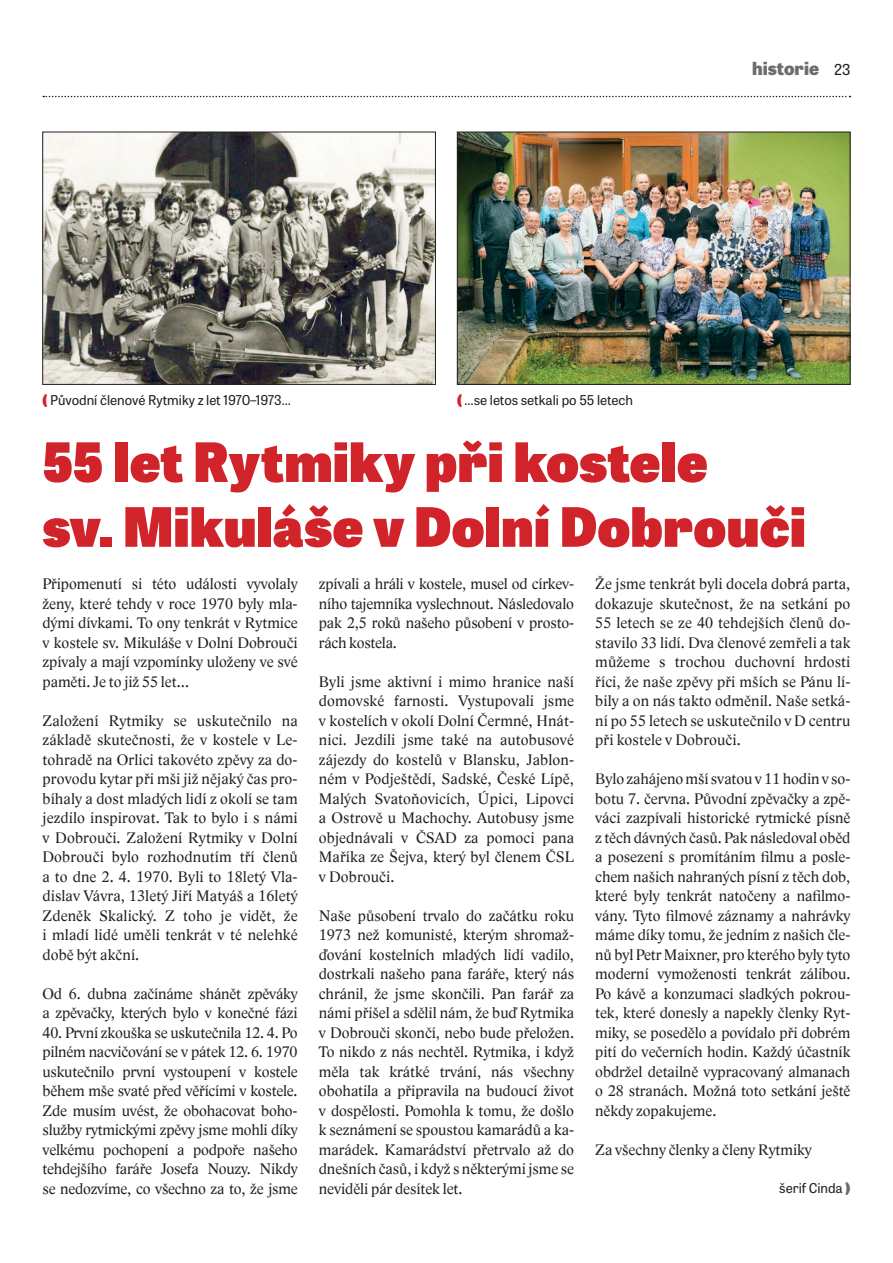
<style>
.page{position:relative;width:893px;height:1263px;background:#fff}
.page>*{position:absolute;margin:0;border:0;box-sizing:border-box;transform-origin:0 0}
.t1{font:800 54px/64.8px "Tablet Gothic";letter-spacing:.01em;color:#d1232a}
.t2{font:800 18px "Tablet Gothic";color:#6c6d70}
.t3{font:15.75px/19.5px "Lido STFCE";color:#231f20;text-align:justify}
.t4{font:13.5px "Tablet Gothic";color:#231f20}
.s1{font-weight:400;font-size:15px;color:#231f20}
.s2{font-weight:800;color:#d1232a}
.s3{font-weight:800;color:#6c6d70}
</style>
<div class="page">
<svg style="left:43px;top:96px;width:807px;height:1px"></svg>
<img style="left:459px;top:134px;width:389px;height:249px">
<div style="left:457px;top:132px;width:393px;height:253px;border:1px solid #231f20"></div>
<img style="left:45px;top:134px;width:389px;height:249px">
<div style="left:43px;top:132px;width:393px;height:253px;border:1px solid #231f20"></div>
<p class="t2" style="left:752px;top:55px;width:100px">historie <span class="s1">23</span></p>
<p class="t4" style="left:43px;top:391px;width:250px"><span class="s2">(</span> Původní členové Rytmiky z let 1970–1973…</p>
<p class="t4" style="left:457px;top:391px;width:177px"><span class="s2">(</span> …se letos setkali po 55 letech</p>
<h1 class="t1" style="left:43px;top:427px;width:765px">55 let Rytmiky při kostele<br>sv. Mikuláše v Dolní Dobrouči</h1>
<p class="t3" style="left:43px;top:574px;width:257px">Připomenutí si této události vyvolaly ženy, které tehdy v roce 1970 byly mla&shy;dými dívkami. To ony tenkrát v Rytmice v kostele sv. Mikuláše v Dolní Dobrouči zpívaly a mají vzpomínky uloženy ve své paměti. Je to již 55 let…</p>
<p class="t3" style="left:43px;top:711px;width:257px">Založení Rytmiky se uskutečnilo na základě skutečnosti, že v kostele v Le&shy;tohradě na Orlici takovéto zpěvy za do&shy;provodu kytar při mši již nějaký čas pro&shy;bíhaly a dost mladých lidí z okolí se tam jezdilo inspirovat. Tak to bylo i s námi v Dobrouči. Založení Rytmiky v Dolní Dobrouči bylo rozhodnutím tří členů a to dne 2. 4. 1970. Byli to 18letý Vla&shy;dislav Vávra, 13letý Jiří Matyáš a 16letý Zdeněk Skalický. Z toho je vidět, že i mladí lidé uměli tenkrát v té nelehké době být akční.</p>
<p class="t3" style="left:43px;top:984px;width:257px">Od 6. dubna začínáme shánět zpěváky a zpěvačky, kterých bylo v konečné fázi</p>
<p class="t3" style="left:43px;top:1023px;width:257px">40. První zkouška se uskutečnila 12. 4. Po pilném nacvičování se v pátek 12. 6. 1970 uskutečnilo první vystoupení v kostele během mše svaté před věřícími v kostele.<br>Zde musím uvést, že obohacovat boho&shy;služby rytmickými zpěvy jsme mohli díky velkému pochopení a podpoře našeho tehdejšího faráře Josefa Nouzy. Nikdy se nedozvíme, co všechno za to, že jsme</p>
<p class="t3" style="left:595px;top:574px;width:257px">Že jsme tenkrát byli docela dobrá parta, dokazuje skutečnost, že na setkání po 55 letech se ze 40 tehdejších členů do&shy;stavilo 33 lidí. Dva členové zemřeli a tak můžeme s trochou duchovní hrdosti říci, že naše zpěvy při mších se Pánu lí&shy;bily a on nás takto odměnil. Naše setká&shy;ní po 55 letech se uskutečnilo v D centru při kostele v Dobrouči.</p>
<p class="t3" style="left:595px;top:769px;width:257px">Bylo zahájeno mší svatou v 11 hodin v so&shy;botu 7. června. Původní zpěvačky a zpě&shy;váci zazpívali historické rytmické písně z těch dávných časů. Pak následoval oběd a posezení s promítáním filmu a posle&shy;chem našich nahraných písní z těch dob, které byly tenkrát natočeny a nafilmo&shy;vány. Tyto filmové záznamy a nahrávky máme díky tomu, že jedním z našich čle&shy;nů byl Petr Maixner, pro kterého byly tyto moderní vymoženosti tenkrát zálibou.<br>Po kávě a konzumaci sladkých pokrou&shy;tek, které donesly a napekly členky Ryt&shy;miky, se posedělo a povídalo při dobrém pití do večerních hodin. Každý účastník obdržel detailně vypracovaný almanach o 28 stranách. Možná toto setkání ještě někdy zopakujeme.</p>
<p class="t3" style="left:595px;top:1140px;width:218px">Za všechny členky a členy Rytmiky</p>
<p class="t4" style="left:779px;top:1179px;width:73px">šerif Cinda <span class="s3">)</span></p>
<p class="t3" style="left:319px;top:574px;width:257px">zpívali a hráli v kostele, musel od církev&shy;ního tajemníka vyslechnout. Následovalo pak 2,5 roků našeho působení v prosto&shy;rách kostela.</p>
<p class="t3" style="left:319px;top:672px;width:257px">Byli jsme aktivní i mimo hranice naší domovské farnosti. Vystupovali jsme v kostelích v okolí Dolní Čermné, Hnát&shy;nici. Jezdili jsme také na autobusové zájezdy do kostelů v Blansku, Jablon&shy;ném v Podještědí, Sadské, České Lípě, Malých Svatoňovicích, Úpici, Lipovci a Ostrově u Machochy. Autobusy jsme objednávali v ČSAD za pomoci pana Maříka ze Šejva, který byl členem ČSL v Dobrouči.</p>
<p class="t3" style="left:319px;top:906px;width:257px">Naše působení trvalo do začátku roku 1973 než komunisté, kterým shromaž&shy;ďování kostelních mladých lidí vadilo, dostrkali našeho pana faráře, který nás chránil, že jsme skončili. Pan farář za námi přišel a sdělil nám, že buď Rytmika v Dobrouči skončí, nebo bude přeložen.<br>To nikdo z nás nechtěl. Rytmika, i když měla tak krátké trvání, nás všechny obohatila a připravila na budoucí život v dospělosti. Pomohla k tomu, že došlo k seznámení se spoustou kamarádů a ka&shy;marádek. Kamarádství přetrvalo až do dnešních časů, i když s některými jsme se neviděli pár desítek let.</p>
</div>
